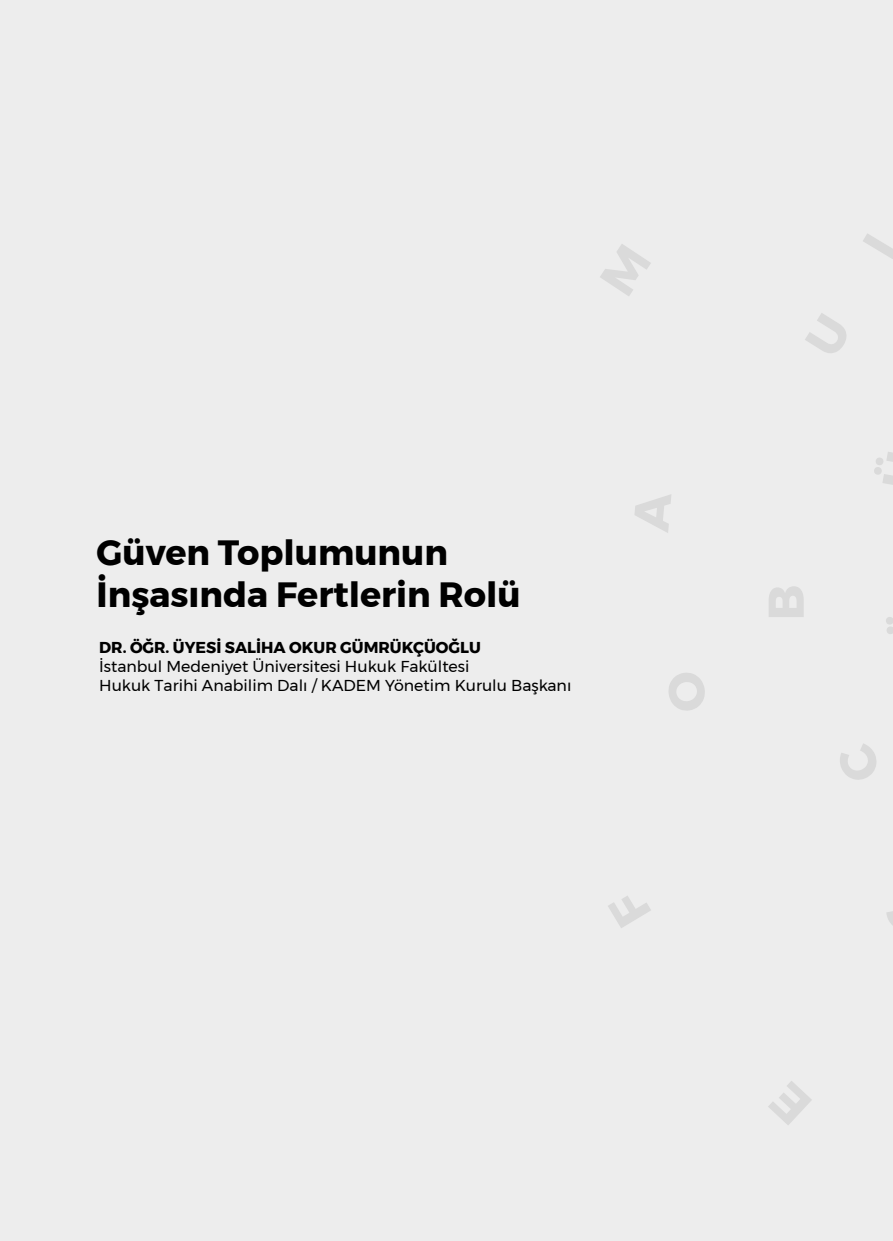
<style>
.page{position:relative;width:893px;height:1241px;background:#fff}
.page>*{position:absolute;margin:0;border:0;box-sizing:border-box;transform-origin:0 0}
.t1{font:700 35px/42px "Montserrat";color:#000}
.t2{font:15.75px/18.9px "Montserrat";color:#000}
.t3{font:700 15.75px "Montserrat";color:#000}
</style>
<div class="page">
<div style="left:0;top:0;width:893px;height:1240px;background:#ededed"></div>
<h1 class="t1" style="left:97px;top:532px;width:426px">Güven Toplumunun<br>İnşasında Fertlerin Rolü</h1>
<p class="t3" style="left:99px;top:635px;width:383px">DR. ÖĞR. ÜYESİ SALİHA OKUR GÜMRÜKÇÜOĞLU</p>
<p class="t2" style="left:99px;top:656px;width:474px">İstanbul Medeniyet Üniversitesi Hukuk Fakültesi<br>Hukuk Tarihi Anabilim Dalı / KADEM Yönetim Kurulu Başkanı</p>
</div>
